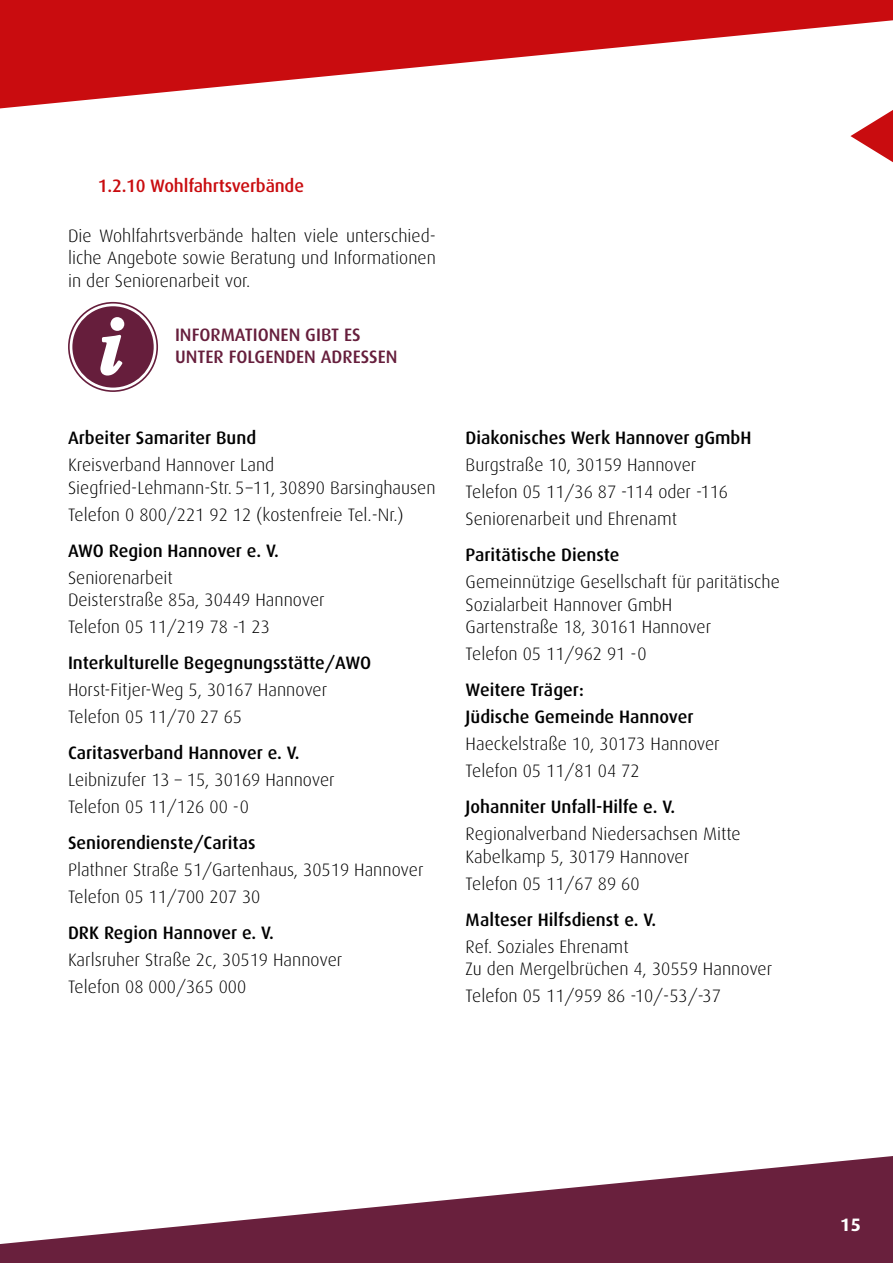
<style>
.page{position:relative;width:893px;height:1263px;background:#fff}
.page>*{position:absolute;margin:0;border:0;box-sizing:border-box;transform-origin:0 0}
.t1{font:300 18px/22.5px "Dax";color:#000}
.t2{font:500 18px/27px "Dax";color:#000}
.t3{font:500 18px/22.5px "Dax";color:#661e3c}
.t4{font:500 18px "Dax";letter-spacing:-.01em;color:#c90c0f}
.t5{font:700 18px "Dax";color:#fff}
</style>
<div class="page">
<svg style="left:0;top:1156px;width:893px;height:107px;fill:#69203d"></svg>
<svg style="left:0;top:0;width:893px;height:108px;fill:#c90c0f"></svg>
<svg style="left:850px;top:102px;width:43px;height:61px"></svg>
<svg style="left:68px;top:302px;width:90px;height:90px"></svg>
<p class="t4" style="left:98px;top:176px;width:208px">1.2.10 Wohlfahrtsverbände</p>
<p class="t1" style="left:68px;top:225px;width:369px;text-align:justify">Die Wohlfahrtsverbände halten viele unterschied&shy;liche Angebote sowie Beratung und Informationen in der Seniorenarbeit vor.</p>
<p class="t3" style="left:175px;top:323px;width:224px">INFORMATIONEN GIBT ES<br>UNTER FOLGENDEN ADRESSEN</p>
<p class="t2" style="left:68px;top:425px;width:190px">Arbeiter Samariter Bund</p>
<p class="t1" style="left:68px;top:454px;width:369px">Kreisverband Hannover Land<br>Siegfried-Lehmann-Str. 5–11, 30890 Barsinghausen</p>
<p class="t1" style="left:68px;top:504px;width:337px">Telefon 0 800/221 92 12 (kostenfreie Tel.-Nr.)</p>
<p class="t2" style="left:68px;top:537px;width:212px">AWO Region Hannover e. V.</p>
<p class="t1" style="left:68px;top:567px;width:258px">Seniorenarbeit<br>Deisterstraße 85a, 30449 Hannover</p>
<p class="t1" style="left:68px;top:616px;width:203px">Telefon 05 11/219 78 -1 23</p>
<p class="t2" style="left:68px;top:650px;width:305px">Interkulturelle Begegnungsstätte/AWO</p>
<p class="t1" style="left:68px;top:677px;width:261px;line-height:27px">Horst-Fitjer-Weg 5, 30167 Hannover<br>Telefon 05 11/70 27 65</p>
<p class="t2" style="left:68px;top:740px;width:233px">Caritasverband Hannover e. V.</p>
<p class="t1" style="left:68px;top:767px;width:268px;line-height:27px">Leibnizufer 13 – 15, 30169 Hannover<br>Telefon 05 11/126 00 -0</p>
<p class="t2" style="left:68px;top:830px;width:189px">Seniorendienste/Caritas</p>
<p class="t1" style="left:68px;top:857px;width:357px;line-height:27px">Plathner Straße 51/Gartenhaus, 30519 Hannover<br>Telefon 05 11/700 207 30</p>
<p class="t2" style="left:68px;top:920px;width:207px">DRK Region Hannover e. V.</p>
<p class="t1" style="left:68px;top:947px;width:276px;line-height:27px">Karlsruher Straße 2c, 30519 Hannover<br>Telefon 08 000/365 000</p>
<p class="t2" style="left:466px;top:425px;width:287px">Diakonisches Werk Hannover gGmbH</p>
<p class="t1" style="left:466px;top:452px;width:264px;line-height:27px">Burgstraße 10, 30159 Hannover<br>Telefon 05 11/36 87 -114 oder -116<br>Seniorenarbeit und Ehrenamt</p>
<p class="t2" style="left:466px;top:542px;width:155px">Paritätische Dienste</p>
<p class="t1" style="left:466px;top:571px;width:316px">Gemeinnützige Gesellschaft für paritätische<br>Sozialarbeit Hannover GmbH<br>Gartenstraße 18, 30161 Hannover</p>
<p class="t1" style="left:466px;top:643px;width:183px">Telefon 05 11/962 91 -0</p>
<p class="t2" style="left:466px;top:677px;width:229px">Weitere Träger:<br>Jüdische Gemeinde Hannover</p>
<p class="t1" style="left:466px;top:731px;width:256px;line-height:27px">Haeckelstraße 10, 30173 Hannover<br>Telefon 05 11/81 04 72</p>
<p class="t2" style="left:466px;top:794px;width:211px">Johanniter Unfall-Hilfe e. V.</p>
<p class="t1" style="left:466px;top:823px;width:277px">Regionalverband Niedersachsen Mitte<br>Kabelkamp 5, 30179 Hannover</p>
<p class="t1" style="left:466px;top:873px;width:176px">Telefon 05 11/67 89 60</p>
<p class="t2" style="left:466px;top:906px;width:192px">Malteser Hilfsdienst e. V.</p>
<p class="t1" style="left:466px;top:936px;width:308px">Ref. Soziales Ehrenamt<br>Zu den Mergelbrüchen 4, 30559 Hannover</p>
<p class="t1" style="left:466px;top:985px;width:257px">Telefon 05 11/959 86 -10/-53/-37</p>
<p class="t5" style="left:840px;top:1214px;width:22px">15</p>
</div>
